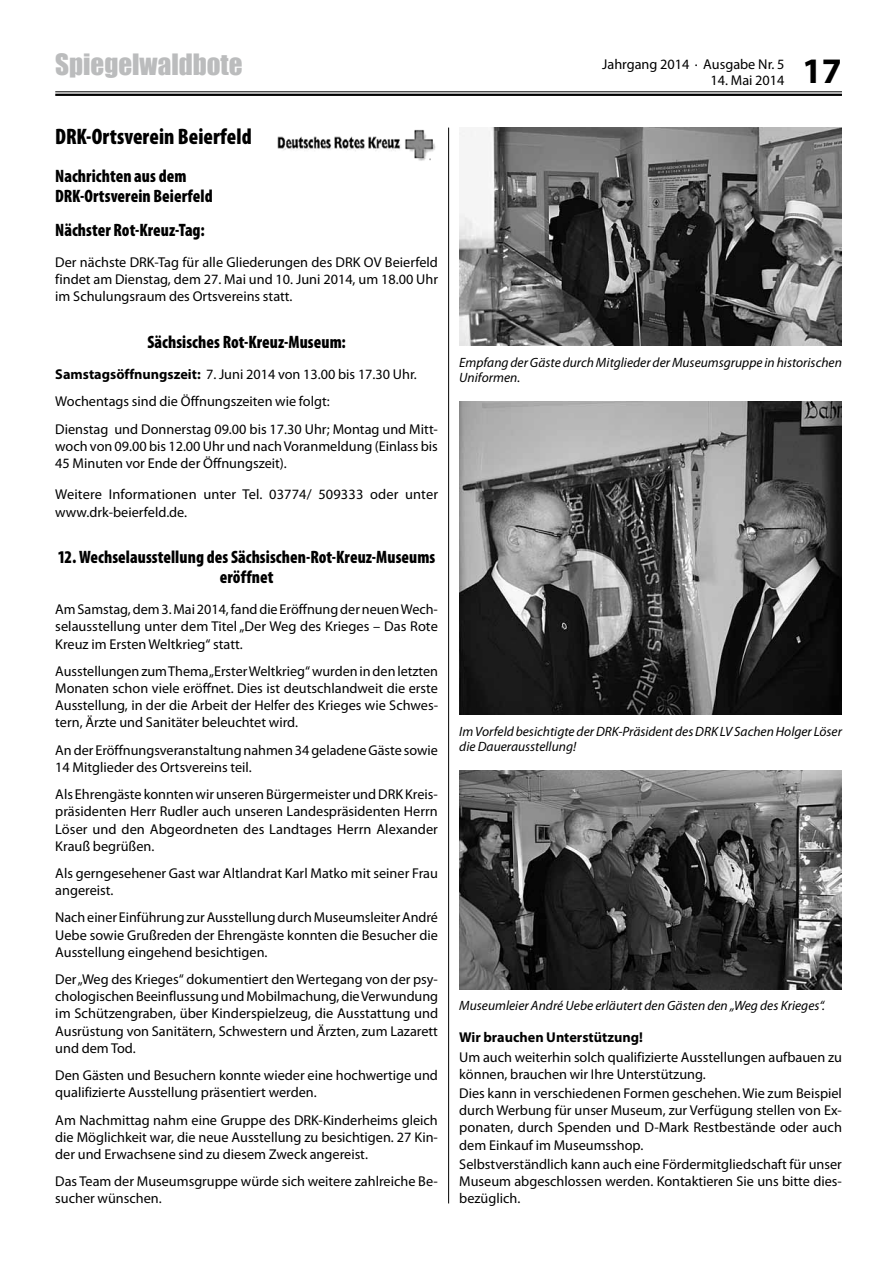
<style>
.page{position:relative;width:893px;height:1263px;background:#fff}
.page>*{position:absolute;margin:0;border:0;box-sizing:border-box;transform-origin:0 0}
.t1{font:700 36px "Myriad Pro";color:#000}
.t2{font:27px "Impact";color:#bbbcbd}
.t3{font:900 condensed 22.5px "Myriad Pro";letter-spacing:.005em;color:#000;scale:.95 1}
.t4{font:900 condensed 18px/19.5px "Myriad Pro";letter-spacing:.005em;color:#000;scale:.95 1}
.t5{font:14.25px/17.2px "Myriad Pro";color:#000;text-align:justify}
.t6{font:700 14.25px "Myriad Pro";color:#000}
.t7{font:italic 13.5px/15px "Myriad Pro";color:#000}
.s1{font-weight:700}
</style>
<div class="page">
<hr style="left:55px;top:91px;width:787px;height:1px;background:#000">
<hr style="left:55px;top:94px;width:787px;height:2px;background:#000">
<hr style="left:448px;top:128px;width:1px;height:1075px;background:#000">
<img style="left:459px;top:128px;width:383px;height:218px">
<img style="left:459px;top:402px;width:383px;height:313px">
<img style="left:459px;top:770px;width:383px;height:219px">
<img style="left:277px;top:129px;width:159px;height:32px">
<h2 class="t2" style="left:55px;top:43px;width:189px">Spiegelwaldbote</h2>
<h3 class="t3" style="left:55px;top:124px;width:208px">DRK-Ortsverein Beierfeld</h3>
<p class="t4" style="left:55px;top:167px;width:167px">Nachrichten aus dem<br>DRK-Ortsverein Beierfeld</p>
<p class="t4" style="left:55px;top:220px;width:159px">Nächster Rot-Kreuz-Tag:</p>
<p class="t5" style="left:55px;top:254px;width:384px">Der nächste DRK-Tag für alle Gliederungen des DRK OV Beierfeld findet am Dienstag, dem 27. Mai und 10. Juni 2014, um 18.00 Uhr im Schulungsraum des Ortsvereins statt.</p>
<p class="t4" style="left:147px;top:332px;width:210px">Sächsisches Rot-Kreuz-Museum:</p>
<p class="t5" style="left:55px;top:361px;width:384px;line-height:27.2px;text-align:left"><span class="s1">Samstagsöffnungszeit:</span> 7. Juni 2014 von 13.00 bis 17.30 Uhr.<br>Wochentags sind die Öffnungszeiten wie folgt:<br>Dienstag und Donnerstag 09.00 bis 17.30 Uhr; Montag und Mitt-</p>
<p class="t5" style="left:55px;top:438px;width:384px">woch von 09.00 bis 12.00 Uhr und nach Voranmeldung (Einlass bis<br>45 Minuten vor Ende der Öffnungszeit).</p>
<p class="t5" style="left:55px;top:486px;width:384px">Weitere Informationen unter Tel. 03774/ 509333 oder unter www.drk-beierfeld.de.</p>
<p class="t4" style="left:58px;top:548px;width:399px;text-align:center">12. Wechselausstellung des Sächsischen-Rot-Kreuz-Museums eröffnet</p>
<p class="t5" style="left:55px;top:601px;width:384px">Am Samstag, dem 3. Mai 2014, fand die Eröffnung der neuen Wech&shy;selausstellung unter dem Titel „Der Weg des Krieges – Das Rote Kreuz im Ersten Weltkrieg“ statt.</p>
<p class="t5" style="left:55px;top:662px;width:384px">Ausstellungen zum Thema „Erster Weltkrieg“ wurden in den letzten Monaten schon viele eröffnet. Dies ist deutschlandweit die erste Ausstellung, in der die Arbeit der Helfer des Krieges wie Schwes&shy;tern, Ärzte und Sanitäter beleuchtet wird.</p>
<p class="t5" style="left:55px;top:741px;width:384px">An der Eröffnungsveranstaltung nahmen 34 geladene Gäste sowie<br>14 Mitglieder des Ortsvereins teil.</p>
<p class="t5" style="left:55px;top:786px;width:384px">Als Ehrengäste konnten wir unseren Bürgermeister und DRK Kreis&shy;präsidenten Herr Rudler auch unseren Landespräsidenten Herrn Löser und den Abgeordneten des Landtages Herrn Alexander Krauß begrüßen.</p>
<p class="t5" style="left:55px;top:865px;width:384px">Als gerngesehener Gast war Altlandrat Karl Matko mit seiner Frau angereist.</p>
<p class="t5" style="left:55px;top:909px;width:384px">Nach einer Einführung zur Ausstellung durch Museumsleiter André Uebe sowie Grußreden der Ehrengäste konnten die Besucher die Ausstellung eingehend besichtigen.</p>
<p class="t5" style="left:55px;top:971px;width:384px">Der „Weg des Krieges“ dokumentiert den Wertegang von der psy&shy;chologischen Beeinflussung und Mobilmachung, die Verwundung im Schützengraben, über Kinderspielzeug, die Ausstattung und Ausrüstung von Sanitätern, Schwestern und Ärzten, zum Lazarett und dem Tod.</p>
<p class="t5" style="left:55px;top:1067px;width:384px">Den Gästen und Besuchern konnte wieder eine hochwertige und qualifizierte Ausstellung präsentiert werden.</p>
<p class="t5" style="left:55px;top:1111px;width:384px">Am Nachmittag nahm eine Gruppe des DRK-Kinderheims gleich die Möglichkeit war, die neue Ausstellung zu besichtigen. 27 Kin&shy;der und Erwachsene sind zu diesem Zweck angereist.</p>
<p class="t5" style="left:55px;top:1173px;width:384px">Das Team der Museumsgruppe würde sich weitere zahlreiche Be&shy;sucher wünschen.</p>
<p class="t5" style="left:602px;top:56px;width:184px">Jahrgang 2014 · Ausgabe Nr. 5</p>
<p class="t5" style="left:710px;top:72px;width:76px">14. Mai 2014</p>
<h1 class="t1" style="left:802px;top:51px;width:41px">17</h1>
<p class="t7" style="left:459px;top:355px;width:384px">Empfang der Gäste durch Mitglieder der Museumsgruppe in historischen<br>Uniformen.</p>
<p class="t7" style="left:459px;top:724px;width:384px">Im Vorfeld besichtigte der DRK-Präsident des DRK LV Sachen Holger Löser die Dauerausstellung!</p>
<p class="t7" style="left:459px;top:998px;width:367px">Museumleier André Uebe erläutert den Gästen den „Weg des Krieges“.</p>
<p class="t6" style="left:459px;top:1029px;width:185px">Wir brauchen Unterstützung!</p>
<p class="t5" style="left:459px;top:1048px;width:384px">Um auch weiterhin solch qualifizierte Ausstellungen aufbauen zu können, brauchen wir Ihre Unterstützung.</p>
<p class="t5" style="left:459px;top:1085px;width:384px">Dies kann in verschiedenen Formen geschehen. Wie zum Beispiel durch Werbung für unser Museum, zur Verfügung stellen von Ex&shy;ponaten, durch Spenden und D-Mark Restbestände oder auch dem Einkauf im Museumsshop.</p>
<p class="t5" style="left:459px;top:1156px;width:384px">Selbstverständlich kann auch eine Fördermitgliedschaft für unser Museum abgeschlossen werden. Kontaktieren Sie uns bitte dies&shy;bezüglich.</p>
</div>
